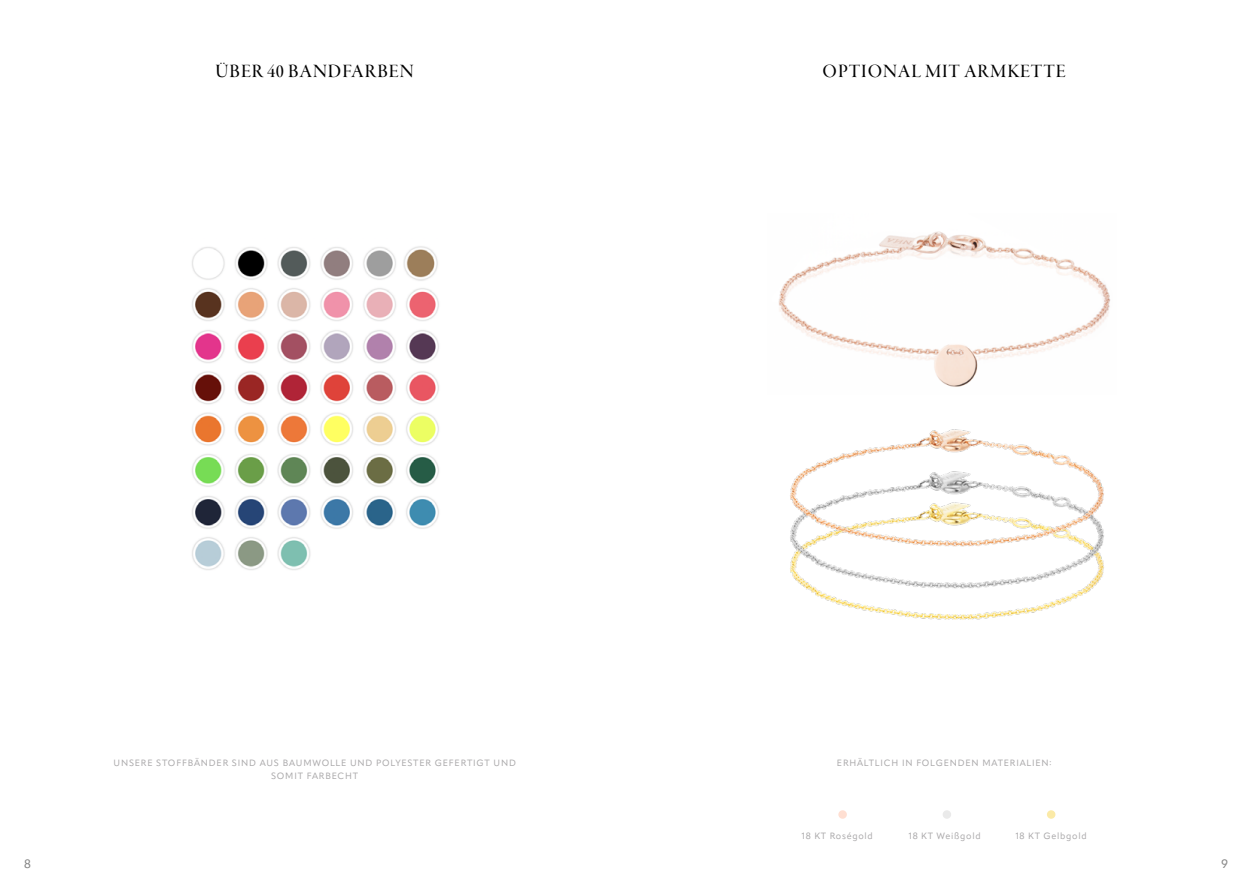
<style>
.page{position:relative;width:1259px;height:893px;background:#fff}
.page>*{position:absolute;margin:0;border:0;box-sizing:border-box;transform-origin:0 0}
.t1{font:19.5px "Garamond Premr Pro Med Disp";letter-spacing:.05em;color:#000}
.t2{font:12px "Apparat";color:#858585}
.t3{font:9px/13.5px "Apparat";letter-spacing:.09em;color:#aaa9aa;text-align:center}
</style>
<div class="page">
<img style="left:192px;top:247px;width:247px;height:323px">
<img style="left:400px;top:246px;width:39px;height:37px">
<img style="left:790px;top:429px;width:314px;height:191px">
<img style="left:778px;top:231px;width:332px;height:156px">
<div style="left:838px;top:810px;width:9px;height:9px;background:#ffdfd2;border-radius:50%"></div>
<div style="left:942px;top:810px;width:9px;height:9px;background:#eaeaea;border-radius:50%"></div>
<div style="left:1047px;top:810px;width:8px;height:9px;background:#fbeaa7;border-radius:50%"></div>
<h1 class="t1" style="left:216px;top:60px;width:200px">ÜBER 40 BANDFARBEN</h1>
<h1 class="t1" style="left:822px;top:60px;width:245px">OPTIONAL MIT ARMKETTE</h1>
<p class="t3" style="left:114px;top:756px;width:404px">UNSERE STOFFBÄNDER SIND AUS BAUMWOLLE UND POLYESTER GEFERTIGT UND<br>SOMIT FARBECHT</p>
<p class="t3" style="left:837px;top:756px;width:216px">ERHÄLTLICH IN FOLGENDEN MATERIALIEN:</p>
<p class="t3" style="left:802px;top:829px;width:72px">18 KT Roségold</p>
<p class="t3" style="left:908px;top:829px;width:73px">18 KT Weißgold</p>
<p class="t3" style="left:1015px;top:829px;width:72px">18 KT Gelbgold</p>
<h2 class="t2" style="left:24px;top:856px;width:8px">8</h2>
<h2 class="t2" style="left:1221px;top:856px;width:9px">9</h2>
</div>
